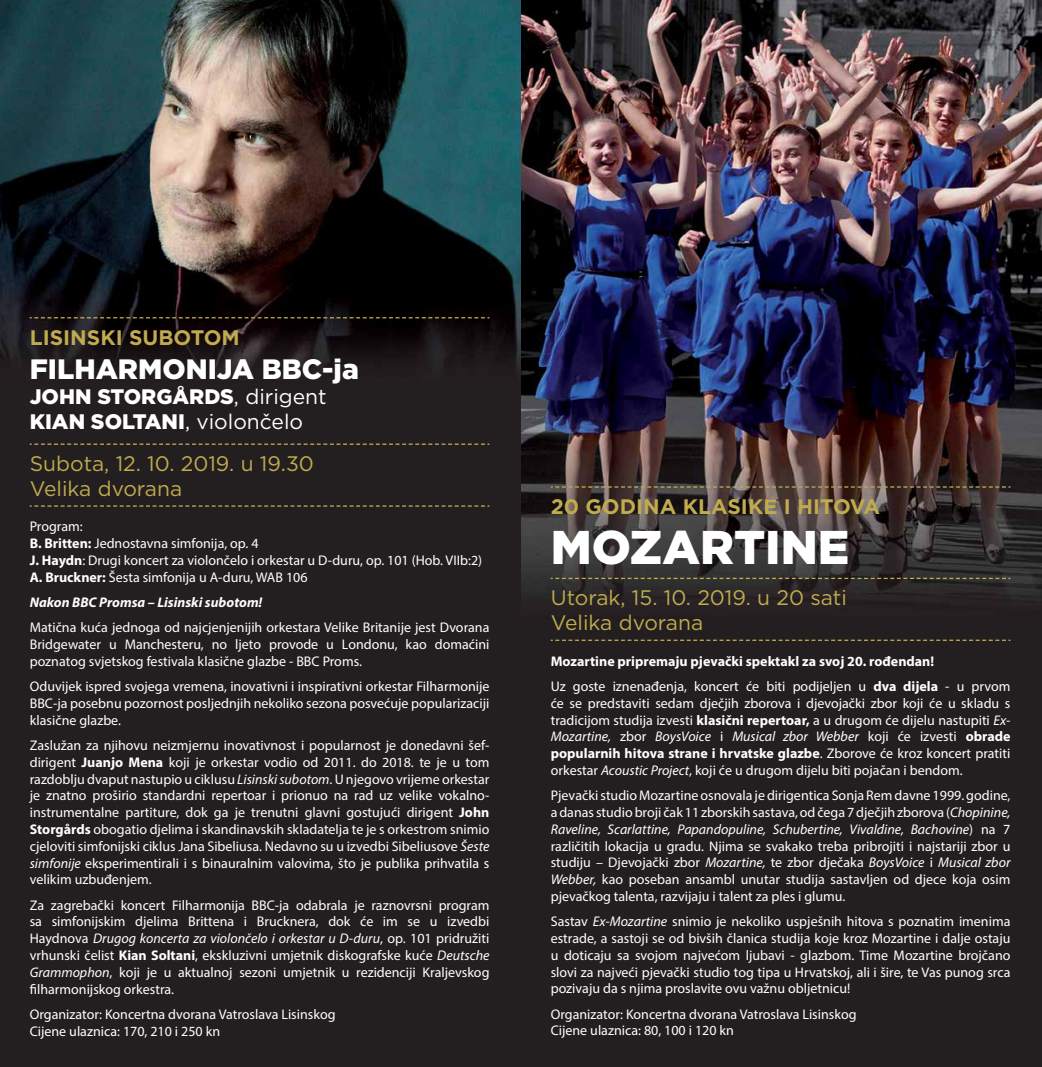
<style>
.page{position:relative;width:1042px;height:1067px;background:#fff}
.page>*{position:absolute;margin:0;border:0;box-sizing:border-box;transform-origin:0 0}
.t1{font:900 47.25px "Gotham";color:#fff}
.t2{font:900 28px "Gotham";color:#fff}
.t3{font:21px/25.2px "Gotham";color:#c0ab4e}
.t4{font:900 21px/25.2px "Gotham";color:#fff}
.t5{font:700 21px "Gotham";color:#c0ab4e}
.t6{font:14px/16.8px "Myriad Pro";color:#fff;text-align:justify}
.t7{font:700 14px/25.2px "Myriad Pro";color:#fff}
.t8{font:italic 700 14px "Myriad Pro";color:#fff}
.s1{font-weight:400}
.s2{font-weight:700}
.s3{font-style:italic}
</style>
<div class="page">
<div style="left:0;top:0;width:521px;height:1067px;background:#231f20"></div>
<img style="left:0;top:0;width:521px;height:374px">
<svg style="left:30px;top:317px;width:459px;height:1px"></svg>
<svg style="left:30px;top:443px;width:459px;height:2px"></svg>
<svg style="left:30px;top:505px;width:459px;height:2px"></svg>
<div style="left:521px;top:0;width:521px;height:1067px;background:#231f20"></div>
<img style="left:521px;top:0;width:521px;height:601px">
<svg style="left:551px;top:486px;width:459px;height:1px"></svg>
<svg style="left:551px;top:578px;width:459px;height:1px"></svg>
<svg style="left:551px;top:639px;width:459px;height:2px"></svg>
<h3 class="t5" style="left:30px;top:323px;width:212px">LISINSKI SUBOTOM</h3>
<h2 class="t2" style="left:30px;top:350px;width:330px">FILHARMONIJA BBC-ja</h2>
<h3 class="t4" style="left:30px;top:384px;width:298px">JOHN STORGÅRDS<span class="s1">, dirigent<br></span>KIAN SOLTANI<span class="s1">, violončelo</span></h3>
<h3 class="t3" style="left:30px;top:450px;width:286px">Subota, 12. 10. 2019. u 19.30<br>Velika dvorana</h3>
<p class="t6" style="left:30px;top:518px;width:454px;text-align:left">Program:<br><span class="s2">B. Britten:</span> Jednostavna simfonija, op. 4<br><span class="s2">J. Haydn</span>: Drugi koncert za violončelo i orkestar u D-duru, op. 101 (Hob. VIIb:2)<br><span class="s2">A. Bruckner:</span> Šesta simfonija u A-duru, WAB 106</p>
<p class="t8" style="left:30px;top:593px;width:234px">Nakon BBC Promsa – Lisinski subotom!</p>
<p class="t6" style="left:30px;top:619px;width:461px">Matična kuća jednoga od najcjenjenijih orkestara Velike Britanije jest Dvorana Bridgewater u Manchesteru, no ljeto provode u Londonu, kao domaćini poznatog svjetskog festivala klasične glazbe - BBC Proms.</p>
<p class="t6" style="left:30px;top:678px;width:461px">Oduvijek ispred svojega vremena, inovativni i inspirativni orkestar Filharmonije BBC-ja posebnu pozornost posljednjih nekoliko sezona posvećuje popularizaciji klasične glazbe.</p>
<p class="t6" style="left:30px;top:736px;width:461px">Zaslužan za njihovu neizmjernu inovativnost i popularnost je donedavni šef&shy;dirigent <span class="s2">Juanjo Mena</span> koji je orkestar vodio od 2011. do 2018. te je u tom razdoblju dvaput nastupio u ciklusu <span class="s3">Lisinski subotom</span>. U njegovo vrijeme orkestar je znatno proširio standardni repertoar i prionuo na rad uz velike vokalno&shy;instrumentalne partiture, dok ga je trenutni glavni gostujući dirigent <span class="s2">John Storgårds</span> obogatio djelima i skandinavskih skladatelja te je s orkestrom snimio cjeloviti simfonijski ciklus Jana Sibeliusa. Nedavno su u izvedbi Sibeliusove <span class="s3">Šeste simfonije</span> eksperimentirali i s binauralnim valovima, što je publika prihvatila s velikim uzbuđenjem.</p>
<p class="t6" style="left:30px;top:896px;width:461px">Za zagrebački koncert Filharmonija BBC-ja odabrala je raznovrsni program sa simfonijskim djelima Brittena i Brucknera, dok će im se u izvedbi Haydnova <span class="s3">Drugog koncerta za violončelo i orkestar u D-duru</span>, op. 101 pridružiti vrhunski čelist <span class="s2">Kian Soltani</span>, ekskluzivni umjetnik diskografske kuće <span class="s3">Deutsche Grammophon</span>, koji je u aktualnoj sezoni umjetnik u rezidenciji Kraljevskog filharmonijskog orkestra.</p>
<p class="t6" style="left:30px;top:1005px;width:307px">Organizator: Koncertna dvorana Vatroslava Lisinskog<br>Cijene ulaznica: 170, 210 i 250 kn</p>
<h3 class="t5" style="left:551px;top:492px;width:331px">20 GODINA KLASIKE I HITOVA</h3>
<h1 class="t1" style="left:551px;top:514px;width:300px">MOZARTINE</h1>
<h3 class="t3" style="left:551px;top:584px;width:298px">Utorak, 15. 10. 2019. u 20 sati<br>Velika dvorana</h3>
<p class="t7" style="left:551px;top:648px;width:461px">Mozartine pripremaju pjevački spektakl za svoj 20. rođendan!<br><span class="s1">Uz goste iznenađenja, koncert će biti podijeljen u</span> dva dijela <span class="s1">- u prvom</span></p>
<p class="t6" style="left:551px;top:694px;width:461px">će se predstaviti sedam dječjih zborova i djevojački zbor koji će u skladu s tradicijom studija izvesti <span class="s2">klasični repertoar,</span> a u drugom će dijelu nastupiti <span class="s3">Ex-Mozartine,</span> zbor <span class="s3">BoysVoice</span> i <span class="s3">Musical zbor Webber</span> koji će izvesti <span class="s2">obrade popularnih hitova strane i hrvatske glazbe</span>. Zborove će kroz koncert pratiti orkestar <span class="s3">Acoustic Project</span>, koji će u drugom dijelu biti pojačan i bendom.</p>
<p class="t6" style="left:551px;top:786px;width:461px">Pjevački studio Mozartine osnovala je dirigentica Sonja Rem davne 1999. godine, a danas studio broji čak 11 zborskih sastava, od čega 7 dječjih zborova (<span class="s3">Chopinine, Raveline, Scarlattine, Papandopuline, Schubertine, Vivaldine, Bachovine</span>) na 7 različitih lokacija u gradu. Njima se svakako treba pribrojiti i najstariji zbor u studiju – Djevojački zbor <span class="s3">Mozartine,</span> te zbor dječaka <span class="s3">BoysVoice</span> i <span class="s3">Musical zbor Webber,</span> kao poseban ansambl unutar studija sastavljen od djece koja osim pjevačkog talenta, razvijaju i talent za ples i glumu.</p>
<p class="t6" style="left:551px;top:912px;width:461px">Sastav <span class="s3">Ex-Mozartine</span> snimio je nekoliko uspješnih hitova s poznatim imenima estrade, a sastoji se od bivših članica studija koje kroz Mozartine i dalje ostaju u doticaju sa svojom najvećom ljubavi - glazbom. Time Mozartine brojčano slovi za najveći pjevački studio tog tipa u Hrvatskoj, ali i šire, te Vas punog srca pozivaju da s njima proslavite ovu važnu obljetnicu!</p>
<p class="t6" style="left:551px;top:1005px;width:307px">Organizator: Koncertna dvorana Vatroslava Lisinskog<br>Cijene ulaznica: 80, 100 i 120 kn</p>
</div>
